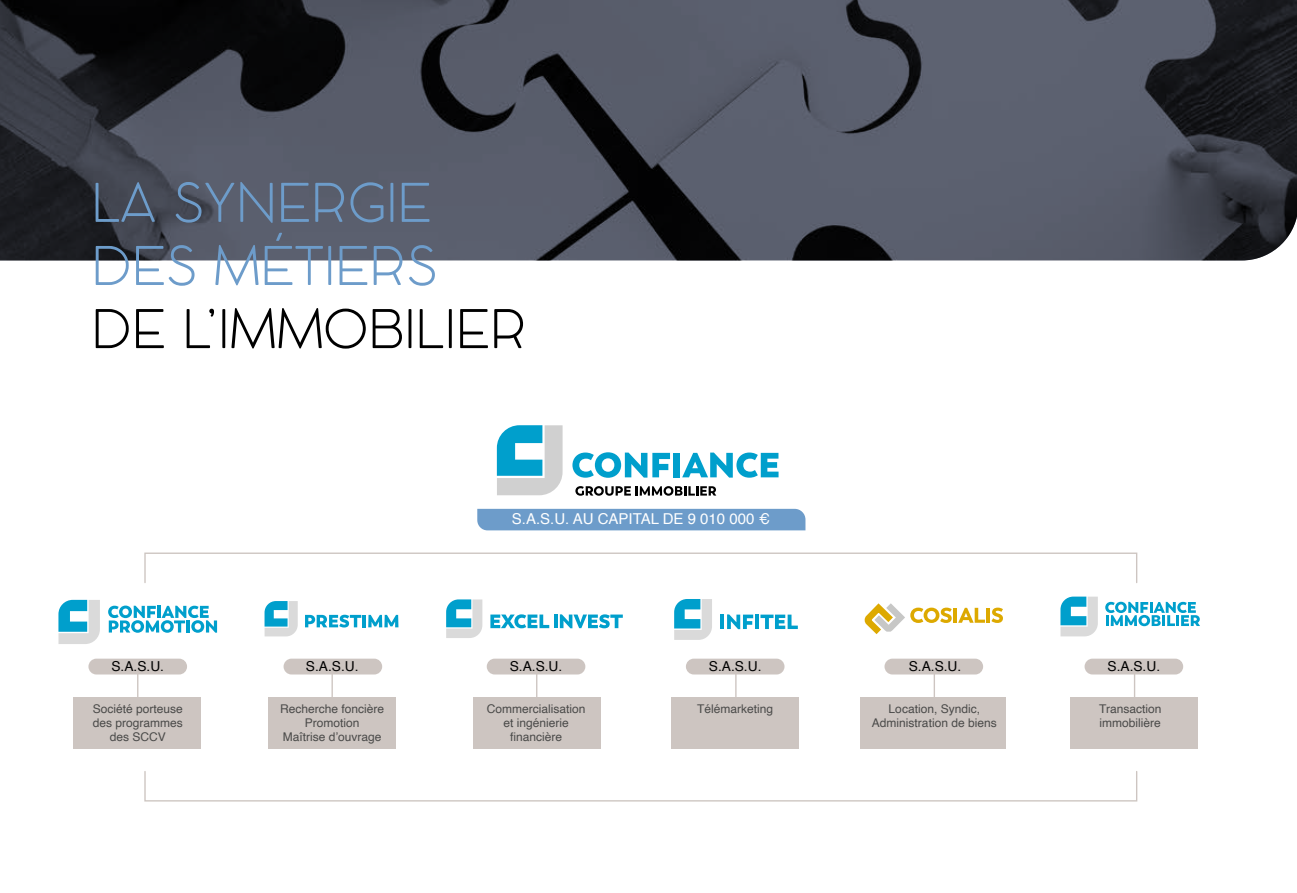
<style>
.page{position:relative;width:1297px;height:893px;background:#fff}
.page>*{position:absolute;margin:0;border:0;box-sizing:border-box;transform-origin:0 0}
.t1{font:300 52.65px/63.2px "COCOMAT";color:#6d9cca}
.t2{font:300 52.65px "COCOMAT";color:#000}
.t3{font:15px "Helvetica";color:#fff}
.t4{font:13.65px "Helvetica";color:#000}
.t5{font:12px/14.4px "Helvetica";color:#4a4a49;text-align:center}
</style>
<div class="page">
<svg style="left:0;top:0;width:1297px;height:260px;background:#464955"></svg>
<div style="left:477px;top:509px;width:328px;height:21px;background:#6d9cca"></div>
<svg style="left:497px;top:425px;width:66px;height:70px"></svg>
<svg style="left:572px;top:452px;width:98px;height:26px"></svg>
<div style="left:673px;top:453px;width:7px;height:24px;background:#009fcc"></div>
<svg style="left:682px;top:453px;width:96px;height:25px"></svg>
<svg style="left:575px;top:486px;width:141px;height:10px"></svg>
<hr style="left:137px;top:667px;width:1px;height:77px;background:#cdc5c1">
<div style="left:88px;top:659px;width:99px;height:15px;background:#cdc5c1;border-radius:8px"></div>
<svg style="left:108px;top:606px;width:109px;height:27px"></svg>
<svg style="left:58px;top:600px;width:42px;height:44px"></svg>
<div style="left:74px;top:697px;width:127px;height:52px;background:#cdc5c1"></div>
<hr style="left:954px;top:608px;width:3px;height:15px;background:#dda900">
<svg style="left:958px;top:608px;width:27px;height:15px"></svg>
<hr style="left:986px;top:608px;width:4px;height:15px;background:#dda900">
<svg style="left:991px;top:608px;width:12px;height:15px"></svg>
<svg style="left:864px;top:603px;width:88px;height:31px"></svg>
<hr style="left:934px;top:667px;width:1px;height:77px;background:#cdc5c1">
<div style="left:884px;top:659px;width:99px;height:15px;background:#cdc5c1;border-radius:8px"></div>
<div style="left:860px;top:697px;width:146px;height:52px;background:#cdc5c1"></div>
<hr style="left:331px;top:667px;width:2px;height:77px;background:#cdc5c1">
<div style="left:284px;top:659px;width:98px;height:15px;background:#cdc5c1;border-radius:8px"></div>
<svg style="left:305px;top:615px;width:93px;height:12px"></svg>
<svg style="left:265px;top:601px;width:33px;height:35px"></svg>
<div style="left:269px;top:697px;width:127px;height:52px;background:#cdc5c1"></div>
<hr style="left:735px;top:667px;width:1px;height:77px;background:#cdc5c1">
<div style="left:686px;top:659px;width:98px;height:15px;background:#cdc5c1;border-radius:8px"></div>
<hr style="left:720px;top:615px;width:4px;height:14px;background:#009fcc">
<svg style="left:727px;top:614px;width:26px;height:15px"></svg>
<hr style="left:755px;top:615px;width:4px;height:14px;background:#009fcc">
<svg style="left:760px;top:615px;width:38px;height:14px"></svg>
<svg style="left:674px;top:599px;width:38px;height:41px"></svg>
<div style="left:672px;top:697px;width:127px;height:52px;background:#cdc5c1"></div>
<hr style="left:536px;top:667px;width:1px;height:77px;background:#cdc5c1">
<div style="left:487px;top:659px;width:98px;height:15px;background:#cdc5c1;border-radius:8px"></div>
<svg style="left:490px;top:614px;width:59px;height:14px"></svg>
<hr style="left:554px;top:614px;width:3px;height:14px;background:#009fcc">
<svg style="left:560px;top:614px;width:63px;height:14px"></svg>
<svg style="left:446px;top:599px;width:36px;height:39px"></svg>
<div style="left:474px;top:697px;width:127px;height:52px;background:#cdc5c1"></div>
<hr style="left:1134px;top:667px;width:1px;height:77px;background:#cdc5c1">
<div style="left:1084px;top:659px;width:99px;height:15px;background:#cdc5c1;border-radius:8px"></div>
<div style="left:1070px;top:697px;width:127px;height:52px;background:#cdc5c1"></div>
<svg style="left:1105px;top:602px;width:95px;height:24px"></svg>
<svg style="left:1060px;top:597px;width:38px;height:39px"></svg>
<div style="left:144px;top:552px;width:993px;height:31px;border:1px solid #cdc5c1"></div>
<div style="left:144px;top:771px;width:993px;height:30px;border:1px solid #cdc5c1"></div>
<h1 class="t1" style="left:91px;top:172px;width:347px">LA SYNERGIE<br>DES MÉTIERS</h1>
<h1 class="t2" style="left:91px;top:299px;width:437px">DE L’IMMOBILIER</h1>
<p class="t3" style="left:512px;top:507px;width:259px">S.A.S.U. AU CAPITAL DE 9 010 000 €</p>
<p class="t4" style="left:111px;top:656px;width:54px">S.A.S.U.</p>
<p class="t4" style="left:909px;top:656px;width:54px">S.A.S.U.</p>
<p class="t5" style="left:872px;top:701px;width:126px">Location, Syndic,<br>Administration de biens</p>
<p class="t4" style="left:306px;top:656px;width:54px">S.A.S.U.</p>
<p class="t5" style="left:280px;top:701px;width:106px">Recherche foncière<br>Promotion<br>Maîtrise d’ouvrage</p>
<p class="t4" style="left:510px;top:656px;width:54px">S.A.S.U.</p>
<p class="t5" style="left:487px;top:701px;width:100px">Commercialisation et ingénierie financière</p>
<p class="t5" style="left:1099px;top:701px;width:64px;text-align:left">Transaction immobilière</p>
<p class="t4" style="left:709px;top:656px;width:54px">S.A.S.U.</p>
<p class="t5" style="left:697px;top:701px;width:78px">Télémarketing</p>
<p class="t4" style="left:1107px;top:656px;width:54px">S.A.S.U.</p>
<p class="t5" style="left:93px;top:701px;width:92px">Société porteuse des programmes des SCCV</p>
</div>
